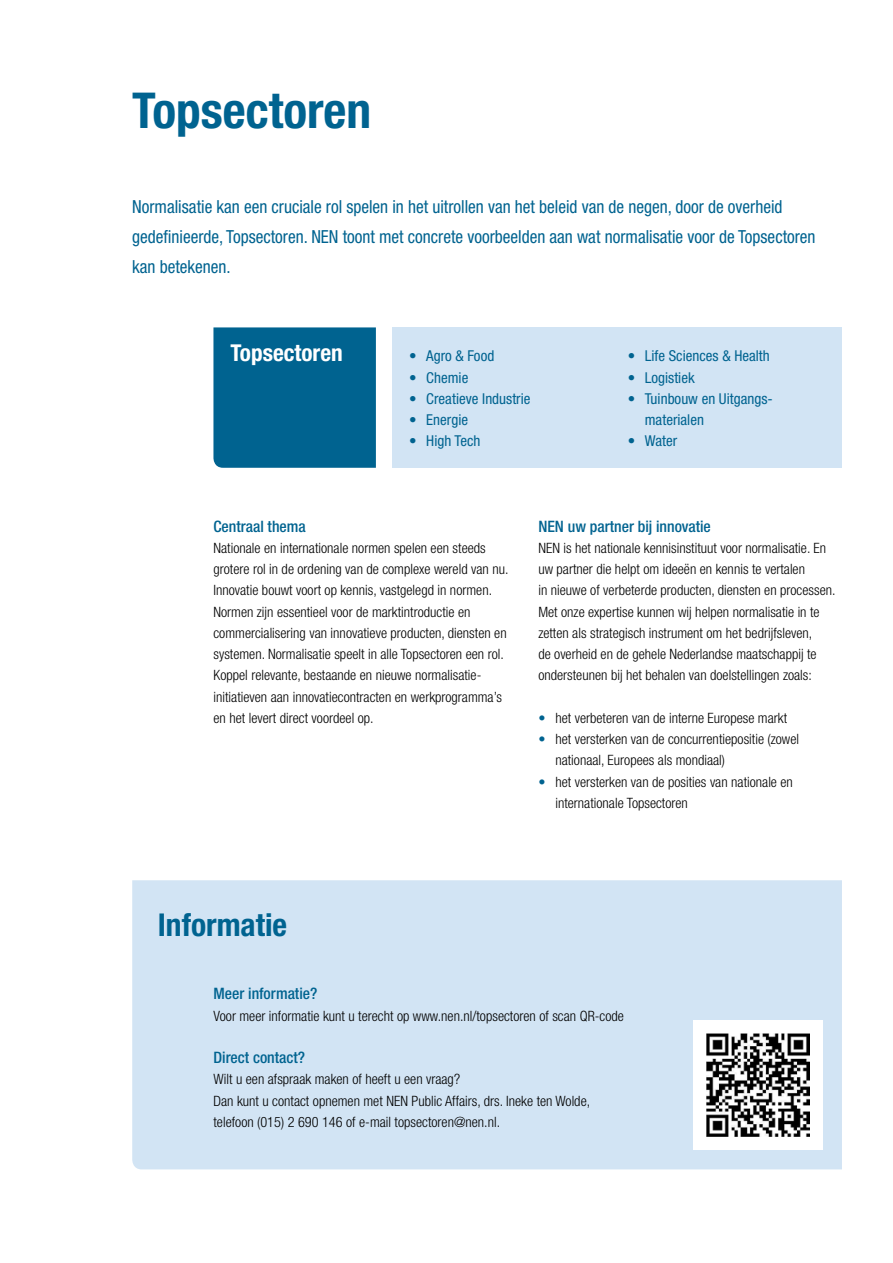
<style>
.page{position:relative;width:893px;height:1263px;background:#fff}
.page>*{position:absolute;margin:0;border:0;box-sizing:border-box;transform-origin:0 0}
.t1{font:700 condensed 49.5px "Helvetica Neue LT Std";color:#006390}
.t2{font:700 condensed 31.5px "Helvetica Neue LT Std";color:#006390}
.t3{font:700 condensed 23.25px "Helvetica Neue LT Std";color:#fff}
.t4{font:condensed 18px/30px "Helvetica Neue LT Std";color:#006390;scale:.96 1}
.t5{font:500 condensed 15.75px "Helvetica Neue LT Std";color:#006390}
.t6{font:condensed 15px/21.3px "Helvetica Neue LT Std";color:#006390}
.t7{font:300 condensed 14.25px/21.3px "Helvetica Neue LT Std";color:#000}
.s1{color:#006390}
</style>
<div class="page">
<div style="left:213px;top:327px;width:163px;height:141px;background:#006390"></div>
<div style="left:392px;top:327px;width:450px;height:141px;background:#d2e4f4"></div>
<div style="left:132px;top:880px;width:710px;height:289px;background:#d2e4f4"></div>
<div style="left:693px;top:1020px;width:130px;height:130px;background:#fff"></div>
<img style="left:706px;top:1034px;width:104px;height:103px">
<h1 class="t1" style="left:132px;top:80px;width:240px">Topsectoren</h1>
<p class="t4" style="left:132px;top:191px;width:713px">Normalisatie kan een cruciale rol spelen in het uitrollen van het beleid van de negen, door de overheid gedefinieerde, Topsectoren. NEN toont met concrete voorbeelden aan wat normalisatie voor de Topsectoren kan betekenen.</p>
<h3 class="t3" style="left:230px;top:339px;width:114px">Topsectoren</h3>
<p class="t6" style="left:409px;top:345px;width:87px">• Agro &amp; Food</p>
<p class="t6" style="left:409px;top:367px;width:61px">• Chemie</p>
<p class="t6" style="left:409px;top:388px;width:123px">• Creatieve Industrie</p>
<p class="t6" style="left:409px;top:409px;width:60px">• Energie</p>
<p class="t6" style="left:409px;top:430px;width:73px">• High Tech</p>
<p class="t6" style="left:628px;top:345px;width:144px">• Life Sciences &amp; Health</p>
<p class="t6" style="left:628px;top:367px;width:68px">• Logistiek</p>
<p class="t6" style="left:645px;top:388px;width:130px;text-indent:-17px">• Tuinbouw en Uitgangs&shy;materialen</p>
<p class="t6" style="left:628px;top:430px;width:51px">• Water</p>
<p class="t5" style="left:213px;top:517px;width:94px">Centraal thema</p>
<p class="t7" style="left:213px;top:537px;width:297px">Nationale en internationale normen spelen een steeds grotere rol in de ordening van de complexe wereld van nu.<br>Innovatie bouwt voort op kennis, vastgelegd in normen.<br>Normen zijn essentieel voor de marktintroductie en commercialisering van innovatieve producten, diensten en systemen. Normalisatie speelt in alle Topsectoren een rol.<br>Koppel relevante, bestaande en nieuwe normalisatie&shy;initiatieven aan innovatiecontracten en werkprogramma’s en het levert direct voordeel op.</p>
<p class="t5" style="left:538px;top:517px;width:174px">NEN uw partner bij innovatie</p>
<p class="t7" style="left:538px;top:537px;width:299px">NEN is het nationale kennisinstituut voor normalisatie. En uw partner die helpt om ideeën en kennis te vertalen<br>in nieuwe of verbeterde producten, diensten en processen.<br>Met onze expertise kunnen wij helpen normalisatie in te zetten als strategisch instrument om het bedrijfsleven,<br>de overheid en de gehele Nederlandse maatschappij te ondersteunen bij het behalen van doelstellingen zoals:</p>
<p class="t7" style="left:538px;top:707px;width:250px"><span class="s1">•</span> het verbeteren van de interne Europese markt</p>
<p class="t7" style="left:555px;top:728px;width:245px;text-indent:-17px"><span class="s1">•</span> het versterken van de concurrentiepositie (zowel nationaal, Europees als mondiaal)</p>
<p class="t7" style="left:555px;top:771px;width:239px;text-indent:-17px"><span class="s1">•</span> het versterken van de posities van nationale en internationale Topsectoren</p>
<h2 class="t2" style="left:158px;top:905px;width:131px">Informatie</h2>
<p class="t5" style="left:213px;top:984px;width:105px">Meer informatie?</p>
<p class="t7" style="left:213px;top:1005px;width:412px">Voor meer informatie kunt u terecht op www.nen.nl/topsectoren of scan QR-code</p>
<p class="t5" style="left:213px;top:1048px;width:93px">Direct contact?</p>
<p class="t7" style="left:213px;top:1068px;width:378px">Wilt u een afspraak maken of heeft u een vraag?<br>Dan kunt u contact opnemen met NEN Public Affairs, drs. Ineke ten Wolde, telefoon (015) 2 690 146 of e-mail topsectoren@nen.nl.</p>
</div>
